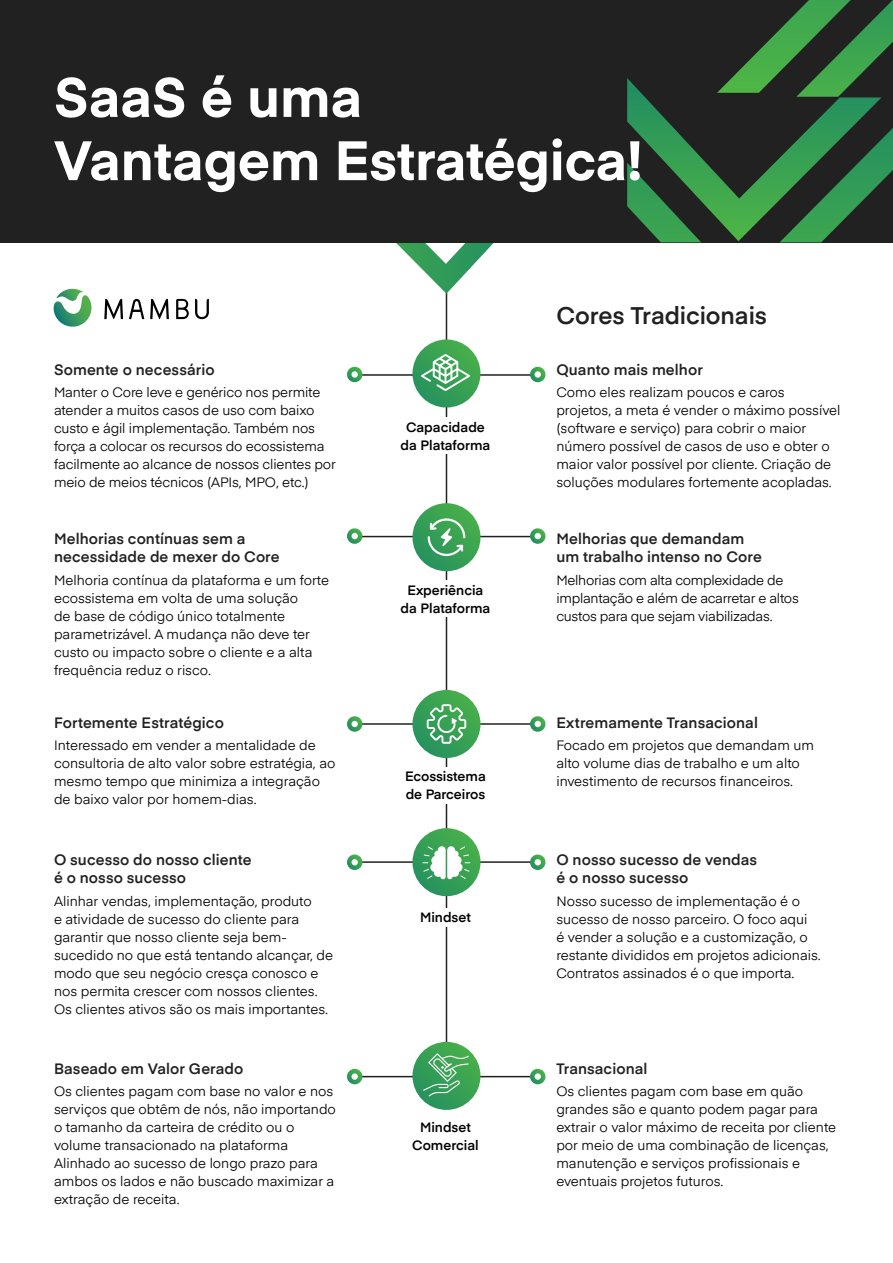
<style>
.page{position:relative;width:893px;height:1263px;background:#fff}
.page>*{position:absolute;margin:0;border:0;box-sizing:border-box;transform-origin:0 0}
.t1{font:700 54.75px/63.3px "Eina 01";color:#fff}
.t2{font:600 24px "Eina 01";letter-spacing:-.005em;color:#212121}
.t3{font:600 15px/18px "Eina 01";letter-spacing:.005em;color:#212121}
.t4{font:13.5px/18px "Eina 01";color:#000}
.t5{font:13.5px/18px "Eina 01";letter-spacing:-.02em;color:#000}
.t6{font:600 13.5px/18px "Eina 01";color:#000;text-align:center}
</style>
<div class="page">
<hr style="left:446px;top:276px;width:1px;height:806px;background:#212121">
<svg style="left:291px;top:242px;width:233px;height:52px"></svg>
<div style="left:0;top:0;width:893px;height:242px;background:#212121"></div>
<svg style="left:627px;top:0;width:266px;height:242px"></svg>
<hr style="left:359px;top:1076px;width:175px;height:1px;background:#212121">
<hr style="left:359px;top:861px;width:175px;height:2px;background:#212121">
<hr style="left:359px;top:723px;width:175px;height:2px;background:#212121">
<hr style="left:359px;top:536px;width:175px;height:1px;background:#212121">
<hr style="left:359px;top:374px;width:175px;height:2px;background:#212121">
<svg style="left:176px;top:299px;width:13px;height:20px"></svg>
<svg style="left:104px;top:299px;width:19px;height:20px"></svg>
<svg style="left:150px;top:299px;width:19px;height:20px"></svg>
<svg style="left:129px;top:299px;width:15px;height:20px"></svg>
<svg style="left:195px;top:299px;width:14px;height:20px"></svg>
<svg style="left:53px;top:289px;width:39px;height:38px"></svg>
<div style="left:378px;top:417px;width:134px;height:37px;background:#fff"></div>
<div style="left:378px;top:580px;width:134px;height:37px;background:#fff"></div>
<div style="left:378px;top:767px;width:134px;height:37px;background:#fff"></div>
<div style="left:416px;top:907px;width:59px;height:19px;background:#fff"></div>
<svg style="left:412px;top:339px;width:68px;height:68px;background:#3da359"></svg>
<svg style="left:412px;top:503px;width:68px;height:68px;background:#3ba257"></svg>
<svg style="left:412px;top:690px;width:68px;height:68px;background:#3ba257"></svg>
<div style="left:530px;top:716px;width:15px;height:16px;border:4px solid #fff;border-radius:50%"></div>
<div style="left:530px;top:528px;width:15px;height:16px;border:4px solid #fff;border-radius:50%"></div>
<div style="left:530px;top:367px;width:15px;height:15px;border:4px solid #fff;border-radius:50%"></div>
<div style="left:530px;top:854px;width:15px;height:16px;border:4px solid #fff;border-radius:50%"></div>
<div style="left:530px;top:1069px;width:15px;height:15px;border:4px solid #fff;border-radius:50%"></div>
<div style="left:347px;top:854px;width:15px;height:16px;border:4px solid #fff;border-radius:50%"></div>
<div style="left:347px;top:1069px;width:15px;height:15px;border:4px solid #fff;border-radius:50%"></div>
<div style="left:347px;top:716px;width:15px;height:16px;border:4px solid #fff;border-radius:50%"></div>
<div style="left:347px;top:528px;width:15px;height:16px;border:4px solid #fff;border-radius:50%"></div>
<div style="left:347px;top:367px;width:15px;height:15px;border:4px solid #fff;border-radius:50%"></div>
<svg style="left:412px;top:828px;width:68px;height:68px;background:#3ba257"></svg>
<svg style="left:412px;top:1042px;width:68px;height:68px;background:#3ba258"></svg>
<svg style="left:428px;top:517px;width:37px;height:39px"></svg>
<svg style="left:421px;top:354px;width:49px;height:37px;background:#6cb981"></svg>
<svg style="left:427px;top:704px;width:39px;height:40px;background:#6ab87f"></svg>
<svg style="left:423px;top:1053px;width:46px;height:43px;background:#55af6d"></svg>
<svg style="left:422px;top:845px;width:49px;height:35px"></svg>
<h1 class="t1" style="left:54px;top:63px;width:590px">SaaS é uma<br>Vantagem Estratégica!</h1>
<p class="t3" style="left:54px;top:360px;width:162px">Somente o necessário</p>
<p class="t4" style="left:54px;top:383px;width:283px">Manter o Core leve e genérico nos permite atender a muitos casos de uso com baixo custo e ágil implementação. Também nos força a colocar os recursos do ecossistema facilmente ao alcance de nossos clientes por meio de meios técnicos (APIs, MPO, etc.)</p>
<p class="t3" style="left:54px;top:529px;width:227px">Melhorias contínuas sem a necessidade de mexer do Core</p>
<p class="t4" style="left:54px;top:570px;width:277px">Melhoria contínua da plataforma e um forte ecossistema em volta de uma solução<br>de base de código único totalmente parametrizável. A mudança não deve ter custo ou impacto sobre o cliente e a alta frequência reduz o risco.</p>
<p class="t3" style="left:54px;top:713px;width:171px">Fortemente Estratégico</p>
<p class="t4" style="left:54px;top:736px;width:283px">Interessado em vender a mentalidade de consultoria de alto valor sobre estratégia, ao mesmo tempo que minimiza a integração de baixo valor por homem-dias.</p>
<p class="t3" style="left:54px;top:850px;width:199px">O sucesso do nosso cliente é o nosso sucesso</p>
<p class="t4" style="left:54px;top:891px;width:281px">Alinhar vendas, implementação, produto<br>e atividade de sucesso do cliente para garantir que nosso cliente seja bem&shy;sucedido no que está tentando alcançar, de modo que seu negócio cresça conosco e nos permita crescer com nossos clientes.<br>Os clientes ativos são os mais importantes.</p>
<p class="t3" style="left:54px;top:1058px;width:191px">Baseado em Valor Gerado</p>
<p class="t4" style="left:54px;top:1081px;width:283px">Os clientes pagam com base no valor e nos serviços que obtêm de nós, não importando o tamanho da carteira de crédito ou o volume transacionado na plataforma Alinhado ao sucesso de longo prazo para ambos os lados e não buscado maximizar a extração de receita.</p>
<p class="t6" style="left:401px;top:417px;width:91px">Capacidade da Plataforma</p>
<p class="t6" style="left:401px;top:580px;width:91px">Experiência da Plataforma</p>
<p class="t6" style="left:405px;top:767px;width:82px;text-align:left">Ecossistema de Parceiros</p>
<p class="t6" style="left:420px;top:907px;width:52px">Mindset</p>
<p class="t6" style="left:412px;top:1118px;width:68px">Mindset<br>Comercial</p>
<h2 class="t2" style="left:556px;top:297px;width:212px">Cores Tradicionais</h2>
<p class="t3" style="left:556px;top:360px;width:148px">Quanto mais melhor</p>
<p class="t4" style="left:556px;top:383px;width:286px">Como eles realizam poucos e caros projetos, a meta é vender o máximo possível (software e serviço) para cobrir o maior número possível de casos de uso e obter o maior valor possível por cliente. Criação de soluções modulares fortemente acopladas.</p>
<p class="t3" style="left:556px;top:529px;width:207px">Melhorias que demandam um trabalho intenso no Core</p>
<p class="t5" style="left:556px;top:570px;width:244px">Melhorias com alta complexidade de implantação e além de acarretar e altos custos para que sejam viabilizadas.</p>
<p class="t3" style="left:556px;top:713px;width:203px">Extremamente Transacional</p>
<p class="t4" style="left:556px;top:736px;width:259px">Focado em projetos que demandam um alto volume dias de trabalho e um alto investimento de recursos financeiros.</p>
<p class="t3" style="left:556px;top:850px;width:202px">O nosso sucesso de vendas é o nosso sucesso</p>
<p class="t4" style="left:556px;top:891px;width:266px">Nosso sucesso de implementação é o sucesso de nosso parceiro. O foco aqui<br>é vender a solução e a customização, o restante divididos em projetos adicionais.<br>Contratos assinados é o que importa.</p>
<p class="t3" style="left:556px;top:1058px;width:93px">Transacional</p>
<p class="t4" style="left:556px;top:1081px;width:281px">Os clientes pagam com base em quão grandes são e quanto podem pagar para extrair o valor máximo de receita por cliente por meio de uma combinação de licenças, manutenção e serviços profissionais e eventuais projetos futuros.</p>
</div>
